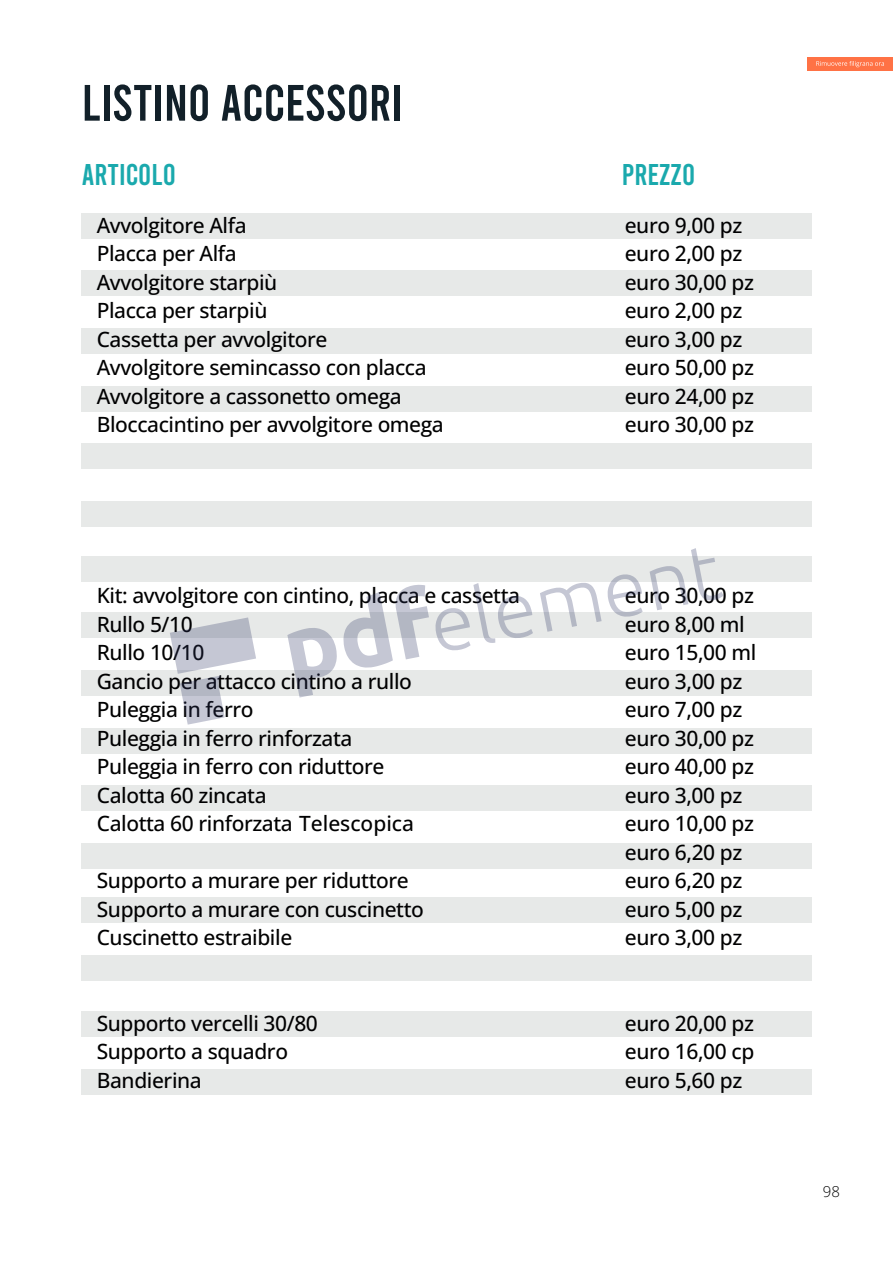
<style>
.page{position:relative;width:893px;height:1263px;background:#fff}
.page>*{position:absolute;margin:0;border:0;box-sizing:border-box;transform-origin:0 0}
.t1{font:51px "Bebas";color:#122029}
.t2{font:30px "Bebas";color:#1aa9ad}
.t3{font:500 21px/28.5px "Open Sans";letter-spacing:-.02em;color:#000001}
.t4{font:300 15px "Open Sans";color:#000001}
</style>
<div class="page">
<div style="left:82px;top:214px;width:730px;height:25px;background:#e7e9e8"></div>
<div style="left:82px;top:556px;width:730px;height:25px;background:#e7e9e8"></div>
<div style="left:82px;top:386px;width:730px;height:26px;background:#e7e9e8"></div>
<div style="left:82px;top:729px;width:730px;height:25px;background:#e7e9e8"></div>
<div style="left:82px;top:955px;width:730px;height:25px;background:#e7e9e8"></div>
<div style="left:82px;top:328px;width:730px;height:26px;background:#e7e9e8"></div>
<div style="left:82px;top:671px;width:730px;height:25px;background:#e7e9e8"></div>
<div style="left:82px;top:897px;width:730px;height:25px;background:#e7e9e8"></div>
<div style="left:82px;top:501px;width:730px;height:25px;background:#e7e9e8"></div>
<div style="left:82px;top:843px;width:730px;height:26px;background:#e7e9e8"></div>
<div style="left:82px;top:1069px;width:730px;height:26px;background:#e7e9e8"></div>
<div style="left:82px;top:270px;width:730px;height:25px;background:#e7e9e8"></div>
<div style="left:82px;top:613px;width:730px;height:25px;background:#e7e9e8"></div>
<div style="left:82px;top:443px;width:730px;height:25px;background:#e7e9e8"></div>
<div style="left:82px;top:785px;width:730px;height:25px;background:#e7e9e8"></div>
<div style="left:82px;top:1011px;width:730px;height:26px;background:#e7e9e8"></div>
<img style="left:170px;top:566px;width:513px;height:159px">
<img style="left:807px;top:57px;width:86px;height:13px">
<img style="left:816px;top:61px;width:36px;height:5px">
<h1 class="t1" style="left:82px;top:77px;width:322px">LISTINO ACCESSORI</h1>
<h2 class="t2" style="left:82px;top:159px;width:96px">ARTICOLO</h2>
<h2 class="t2" style="left:622px;top:159px;width:75px">PREZZO</h2>
<p class="t3" style="left:97px;top:210px;width:151px">Avvolgitore Alfa</p>
<p class="t3" style="left:625px;top:210px;width:119px">euro 9,00 pz</p>
<p class="t3" style="left:97px;top:239px;width:142px">Placca per Alfa</p>
<p class="t3" style="left:625px;top:239px;width:119px">euro 2,00 pz</p>
<p class="t3" style="left:97px;top:267px;width:182px">Avvolgitore starpiù</p>
<p class="t3" style="left:625px;top:267px;width:131px">euro 30,00 pz</p>
<p class="t3" style="left:97px;top:296px;width:172px">Placca per starpiù</p>
<p class="t3" style="left:625px;top:296px;width:119px">euro 2,00 pz</p>
<p class="t3" style="left:97px;top:324px;width:232px">Cassetta per avvolgitore</p>
<p class="t3" style="left:625px;top:324px;width:119px">euro 3,00 pz</p>
<p class="t3" style="left:97px;top:353px;width:331px">Avvolgitore semincasso con placca</p>
<p class="t3" style="left:625px;top:353px;width:131px">euro 50,00 pz</p>
<p class="t3" style="left:97px;top:381px;width:307px">Avvolgitore a cassonetto omega</p>
<p class="t3" style="left:625px;top:381px;width:131px">euro 24,00 pz</p>
<p class="t3" style="left:97px;top:410px;width:349px">Bloccacintino per avvolgitore omega</p>
<p class="t3" style="left:625px;top:410px;width:131px">euro 30,00 pz</p>
<p class="t3" style="left:97px;top:581px;width:425px">Kit: avvolgitore con cintino, placca e cassetta</p>
<p class="t3" style="left:625px;top:581px;width:131px">euro 30,00 pz</p>
<p class="t3" style="left:97px;top:609px;width:97px">Rullo 5/10</p>
<p class="t3" style="left:625px;top:609px;width:121px">euro 8,00 ml</p>
<p class="t3" style="left:97px;top:638px;width:109px">Rullo 10/10</p>
<p class="t3" style="left:625px;top:638px;width:133px">euro 15,00 ml</p>
<p class="t3" style="left:97px;top:666px;width:317px">Gancio per attacco cintino a rullo</p>
<p class="t3" style="left:625px;top:666px;width:119px">euro 3,00 pz</p>
<p class="t3" style="left:97px;top:695px;width:158px">Puleggia in ferro</p>
<p class="t3" style="left:625px;top:695px;width:119px">euro 7,00 pz</p>
<p class="t3" style="left:97px;top:723px;width:257px">Puleggia in ferro rinforzata</p>
<p class="t3" style="left:625px;top:723px;width:131px">euro 30,00 pz</p>
<p class="t3" style="left:97px;top:752px;width:289px">Puleggia in ferro con riduttore</p>
<p class="t3" style="left:625px;top:752px;width:131px">euro 40,00 pz</p>
<p class="t3" style="left:97px;top:780px;width:171px">Calotta 60 zincata</p>
<p class="t3" style="left:625px;top:780px;width:119px">euro 3,00 pz</p>
<p class="t3" style="left:97px;top:809px;width:319px">Calotta 60 rinforzata Telescopica</p>
<p class="t3" style="left:625px;top:809px;width:131px">euro 10,00 pz euro 6,20 pz</p>
<p class="t3" style="left:97px;top:866px;width:313px">Supporto a murare per riduttore</p>
<p class="t3" style="left:625px;top:866px;width:119px">euro 6,20 pz</p>
<p class="t3" style="left:97px;top:894px;width:329px">Supporto a murare con cuscinetto</p>
<p class="t3" style="left:625px;top:894px;width:119px">euro 5,00 pz</p>
<p class="t3" style="left:97px;top:923px;width:197px">Cuscinetto estraibile</p>
<p class="t3" style="left:625px;top:923px;width:119px">euro 3,00 pz</p>
<p class="t3" style="left:97px;top:1008px;width:223px">Supporto vercelli 30/80</p>
<p class="t3" style="left:625px;top:1008px;width:131px">euro 20,00 pz</p>
<p class="t3" style="left:97px;top:1037px;width:193px">Supporto a squadro</p>
<p class="t3" style="left:625px;top:1037px;width:131px">euro 16,00 cp</p>
<p class="t3" style="left:97px;top:1065px;width:106px">Bandierina</p>
<p class="t3" style="left:625px;top:1065px;width:119px">euro 5,60 pz</p>
<p class="t4" style="left:823px;top:1181px;width:19px">98</p>
</div>
